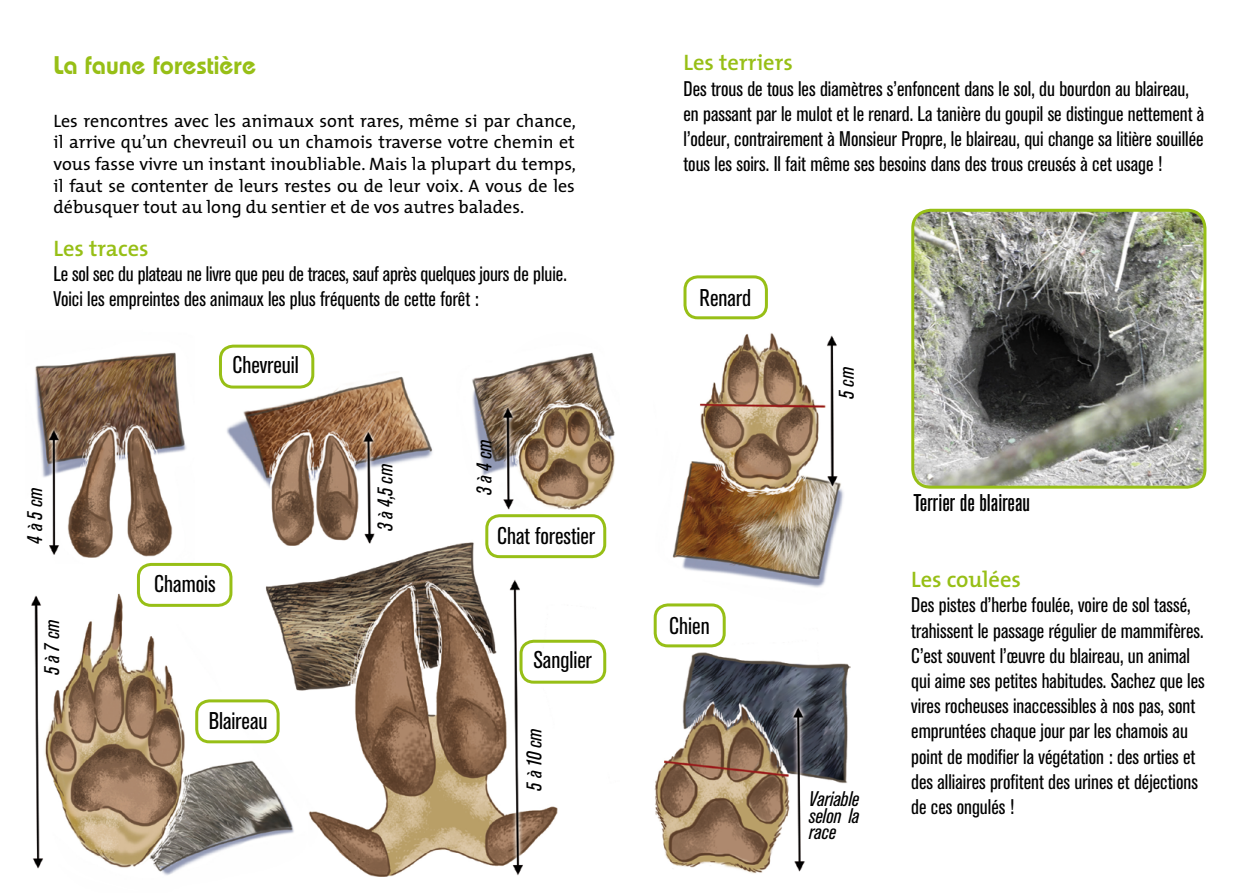
<style>
.page{position:relative;width:1259px;height:893px;background:#fff}
.page>*{position:absolute;margin:0;border:0;box-sizing:border-box;transform-origin:0 0}
.t1{font:600 25.5px "Bauhaus";color:#97bf16}
.t2{font:condensed 24px "Akzidenz Grotesk Std";color:#000}
.t3{font:500 condensed 24px "Akzidenz Grotesk Std";color:#000}
.t4{font:600 22.5px "The Mix";color:#97bf16}
.t5{font:condensed 21px/25.2px "Akzidenz Grotesk Std";color:#000}
.t6{font:italic condensed 21px/16.5px "Akzidenz Grotesk Std";color:#000;text-align:justify}
.t7{font:18px/21.6px "The Mix";color:#000;text-align:justify}
</style>
<div class="page">
<img style="left:31px;top:344px;width:584px;height:533px">
<img style="left:654px;top:333px;width:196px;height:541px">
<div style="left:137px;top:563px;width:95px;height:44px;border:3px solid #97bf16;border-radius:13px"></div>
<div style="left:485px;top:514px;width:121px;height:44px;border:3px solid #97bf16;border-radius:13px"></div>
<div style="left:683px;top:275px;width:85px;height:44px;border:3px solid #97bf16;border-radius:13px"></div>
<div style="left:195px;top:699px;width:85px;height:44px;border:3px solid #97bf16;border-radius:13px"></div>
<div style="left:219px;top:345px;width:95px;height:44px;border:3px solid #97bf16;border-radius:13px"></div>
<div style="left:519px;top:640px;width:87px;height:44px;border:3px solid #97bf16;border-radius:13px"></div>
<div style="left:653px;top:603px;width:72px;height:44px;border:3px solid #97bf16;border-radius:13px"></div>
<img style="left:912px;top:210px;width:293px;height:275px">
<div style="left:911px;top:209px;width:295px;height:280px;border:3px solid #97bf16;border-radius:18px"></div>
<p class="t1" style="left:54px;top:49px;width:204px">La faune forestière</p>
<p class="t7" style="left:54px;top:109px;width:524px">Les rencontres avec les animaux sont rares, même si par chance, il arrive qu’un chevreuil ou un chamois traverse votre chemin et vous fasse vivre un instant inoubliable. Mais la plupart du temps, il faut se contenter de leurs restes ou de leur voix. A vous de les débusquer tout au long du sentier et de vos autres balades.</p>
<p class="t4" style="left:54px;top:229px;width:97px">Les traces</p>
<p class="t5" style="left:54px;top:262px;width:515px">Le sol sec du plateau ne livre que peu de traces, sauf après quelques jours de pluie.<br>Voici les empreintes des animaux les plus fréquents de cette forêt :</p>
<p class="t6" style="left:27px;top:544px;width:57px;rotate:-90deg">4 à 5 cm</p>
<p class="t6" style="left:44px;top:675px;width:57px;rotate:-90deg">5 à 7 cm</p>
<p class="t2" style="left:232px;top:351px;width:68px">Chevreuil</p>
<p class="t2" style="left:154px;top:570px;width:63px">Chamois</p>
<p class="t2" style="left:209px;top:707px;width:60px">Blaireau</p>
<p class="t6" style="left:377px;top:531px;width:68px;rotate:-90deg">3 à 4,5 cm</p>
<p class="t6" style="left:476px;top:495px;width:57px;rotate:-90deg">3 à 4 cm</p>
<p class="t2" style="left:497px;top:522px;width:99px">Chat forestier</p>
<p class="t2" style="left:533px;top:647px;width:60px">Sanglier</p>
<p class="t6" style="left:526px;top:791px;width:64px;rotate:-90deg">5 à 10 cm</p>
<p class="t4" style="left:683px;top:44px;width:111px">Les terriers</p>
<p class="t5" style="left:683px;top:76px;width:522px">Des trous de tous les diamètres s’enfoncent dans le sol, du bourdon au blaireau, en passant par le mulot et le renard. La tanière du goupil se distingue nettement à l’odeur, contrairement à Monsieur Propre, le blaireau, qui change sa litière souillée tous les soirs. Il fait même ses besoins dans des trous creusés à cet usage !</p>
<p class="t2" style="left:699px;top:284px;width:53px">Renard</p>
<p class="t2" style="left:669px;top:612px;width:42px">Chien</p>
<p class="t6" style="left:838px;top:399px;width:33px;rotate:-90deg">5 cm</p>
<p class="t6" style="left:809px;top:791px;width:52px">Variable selon la race</p>
<p class="t3" style="left:913px;top:489px;width:118px">Terrier de blaireau</p>
<p class="t4" style="left:911px;top:560px;width:111px">Les coulées</p>
<p class="t5" style="left:911px;top:593px;width:295px">Des pistes d’herbe foulée, voire de sol tassé, trahissent le passage régulier de mammifères.<br>C’est souvent l’œuvre du blaireau, un animal qui aime ses petites habitudes. Sachez que les vires rocheuses inaccessibles à nos pas, sont empruntées chaque jour par les chamois au point de modifier la végétation : des orties et des alliaires profitent des urines et déjections de ces ongulés !</p>
</div>
